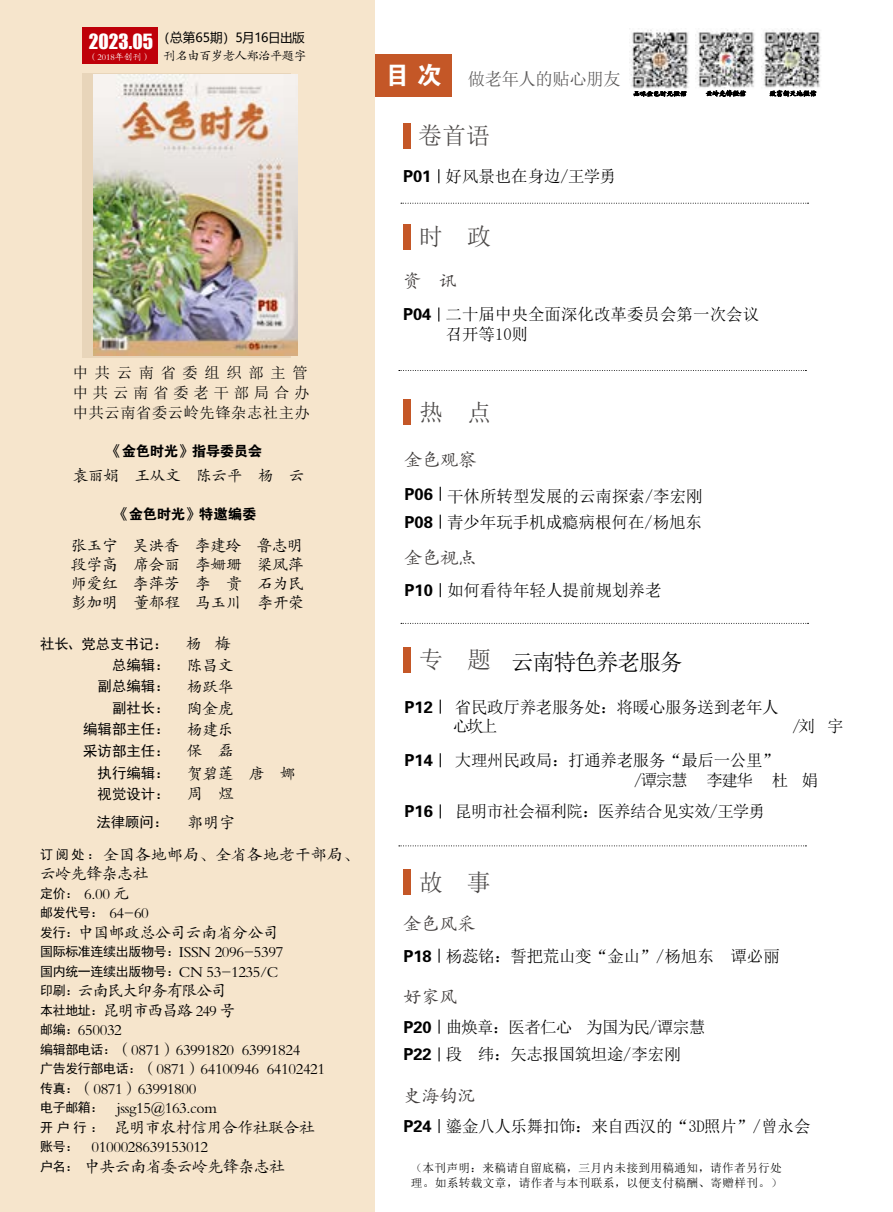
<style>
.page{position:relative;width:893px;height:1212px;background:#fff}
.page>*{position:absolute;margin:0;border:0;box-sizing:border-box;transform-origin:0 0}
.t1{font:25.35px "FZDHTK GBK1 0";color:#fff}
.t2{font:24px "Sim Sun";color:#4c4948}
.t3{font:22.5px "Sim Sun";letter-spacing:-.055em;color:#000}
.t4{font:19.2px "Impact";color:#fff}
.t5{font:18px "FZKTK GBK1 0";color:#3e3a39}
.t6{font:17.25px "Sim Sun";letter-spacing:-.02em;color:#595757}
.t7{font:16.5px/19.8px "Sim Sun";letter-spacing:-.02em;color:#000}
.t8{font:16.5px/19.8px "Sim Sun";color:#000}
.t9{font:16.5px/27.8px "FZDHTK GBK1 0";color:#000}
.t10{font:15.9px/19.5px "FZKTK GBK1 0";letter-spacing:-.025em;color:#000}
.t11{font:15.9px/19.5px "FZKTK GBK1 0";letter-spacing:.015em;color:#000}
.t12{font:15.3px/20.4px "Sim Sun";letter-spacing:.035em;color:#000}
.t13{font:15.3px "Sim Sun";letter-spacing:.435em;color:#000}
.t14{font:14.4px/21.5px "Sim Hei";color:#000;text-align:right}
.t15{font:14.4px "FZDHTK GBK1 0";letter-spacing:-.025em;color:#000}
.t16{font:12.9px "Sim Hei";letter-spacing:-.025em;color:#000}
.t17{font:12.6px "Microsoft Ya Hei";letter-spacing:-.04em;color:#000}
.t18{font:12.6px "FZKTK GBK1 0";letter-spacing:-.06em;color:#000}
.t19{font:11.7px/15px "Sim Sun";letter-spacing:.025em;color:#000}
.t20{font:9px "FZKTK GBK1 0";color:#fff}
.s1{font-family:"FZKTK GBK1 0";font-size:15.9px}
.s2{font-family:"Sim Hei";font-size:12.9px}
.s3{font-size:24px;color:#4c4948}
</style>
<div class="page">
<svg style="left:633px;top:91px;width:54px;height:6px"></svg>
<img style="left:629px;top:29px;width:60px;height:60px">
<img style="left:695px;top:30px;width:60px;height:58px">
<svg style="left:706px;top:89px;width:40px;height:8px"></svg>
<img style="left:763px;top:29px;width:58px;height:61px">
<svg style="left:770px;top:90px;width:46px;height:8px"></svg>
<svg style="left:401px;top:203px;width:407px;height:1px"></svg>
<svg style="left:438px;top:169px;width:1px;height:14px"></svg>
<svg style="left:438px;top:949px;width:2px;height:14px"></svg>
<svg style="left:438px;top:1020px;width:2px;height:14px"></svg>
<svg style="left:438px;top:1047px;width:2px;height:14px"></svg>
<svg style="left:438px;top:307px;width:1px;height:15px"></svg>
<div style="left:322px;top:54px;width:129px;height:43px;background:#c45727"></div>
<div style="left:0;top:0;width:374px;height:1212px;background:#f6e5cc"></div>
<div style="left:82px;top:73px;width:209px;height:285px;background:linear-gradient(to bottom,#e8d5ba,#e8d5ba)"></div>
<div style="left:82px;top:28px;width:75px;height:36px;background:#bf0009"></div>
<img style="left:94px;top:74px;width:204px;height:282px">
<div style="left:403px;top:123px;width:7px;height:26px;background:#c45727"></div>
<div style="left:403px;top:869px;width:8px;height:26px;background:#c45727"></div>
<div style="left:403px;top:224px;width:7px;height:26px;background:#c45727"></div>
<svg style="left:399px;top:370px;width:407px;height:1px"></svg>
<svg style="left:401px;top:623px;width:407px;height:1px"></svg>
<svg style="left:440px;top:700px;width:1px;height:14px"></svg>
<svg style="left:440px;top:753px;width:1px;height:14px"></svg>
<svg style="left:440px;top:804px;width:1px;height:14px"></svg>
<div style="left:403px;top:647px;width:7px;height:25px;background:#c45727"></div>
<svg style="left:399px;top:845px;width:407px;height:1px"></svg>
<svg style="left:440px;top:487px;width:1px;height:14px"></svg>
<svg style="left:440px;top:515px;width:1px;height:14px"></svg>
<svg style="left:440px;top:583px;width:1px;height:14px"></svg>
<div style="left:403px;top:399px;width:7px;height:26px;background:#c45727"></div>
<svg style="left:438px;top:1119px;width:2px;height:14px"></svg>
<p class="t4" style="left:89px;top:27px;width:66px">2023.05</p>
<p class="t20" style="left:88px;top:52px;width:64px">（2018年创刊）</p>
<p class="t17" style="left:158px;top:29px;width:149px">（总第65期）5月16日出版</p>
<p class="t18" style="left:164px;top:49px;width:144px">刊名由百岁老人郑治平题字</p>
<p class="t13" style="left:73px;top:365px;width:236px">中共云南省委组织部主管</p>
<p class="t12" style="left:73px;top:382px;width:239px">中共云南省委老干部局合办中共云南省委云岭先锋杂志社主办</p>
<p class="t15" style="left:108px;top:443px;width:156px">《金色时光》指导委员会</p>
<p class="t10" style="left:73px;top:466px;width:233px">袁丽娟 王从文 陈云平 杨 云</p>
<p class="t15" style="left:115px;top:506px;width:143px">《金色时光》特邀编委</p>
<p class="t10" style="left:71px;top:536px;width:234px;line-height:19px;text-align:justify">张玉宁 吴洪香 李建玲 鲁志明段学高 席会丽 李姗珊 梁凤萍师爱红 李萍芳 李 贵 石为民彭加明 董郁程 马玉川 李开荣</p>
<p class="t14" style="left:40px;top:633px;width:131px">社长、党总支书记：总编辑：<br>副总编辑：</p>
<p class="t14" style="left:83px;top:698px;width:88px">副社长：<br>编辑部主任：采访部主任：执行编辑：视觉设计：</p>
<p class="t10" style="left:186px;top:633px;width:49px;line-height:21.5px">杨 梅陈昌文杨跃华</p>
<p class="t10" style="left:187px;top:720px;width:48px">杨建乐</p>
<p class="t10" style="left:187px;top:699px;width:48px">陶金虎</p>
<p class="t10" style="left:187px;top:741px;width:48px">保 磊</p>
<p class="t10" style="left:187px;top:784px;width:48px">周 煜</p>
<p class="t10" style="left:187px;top:764px;width:110px">贺碧莲 唐 娜</p>
<p class="t14" style="left:96px;top:812px;width:140px">法律顾问： <span class="s1">郭明宇</span></p>
<p class="t11" style="left:40px;top:845px;width:321px"><span class="s2">订阅处：</span>全国各地邮局、全省各地老干部局、云岭先锋杂志社<br><span class="s2">定价：</span> 6.00 元</p>
<p class="t16" style="left:40px;top:906px;width:110px">邮发代号： <span class="s1">64-60</span></p>
<p class="t10" style="left:40px;top:923px;width:245px"><span class="s2">发行：</span>中国邮政总公司云南省分公司<span class="s2">国际标准连续出版物号：</span>ISSN 2096-5397</p>
<p class="t16" style="left:40px;top:965px;width:240px">国内统一连续出版物号：<span class="s1">CN 53-1235/C</span></p>
<p class="t10" style="left:40px;top:981px;width:287px"><span class="s2">印刷：</span>云南民大印务有限公司<br><span class="s2">本社地址：</span>昆明市西昌路 249 号<br><span class="s2">邮编：</span>650032<br><span class="s2">编辑部电话：</span>（0871）63991820 63991824<br><span class="s2">广告发行部电话：</span>（0871）64100946 64102421<span class="s2">传真：</span>（0871）63991800<br><span class="s2">电子邮箱：</span> jssg15@163.com<br><span class="s2">开户行：</span> 昆明市农村信用合作社联合社<span class="s2">账号：</span> 0100028639153012<br><span class="s2">户名：</span> 中共云南省委云岭先锋杂志社</p>
<h1 class="t1" style="left:385px;top:62px;width:59px">目 次</h1>
<p class="t6" style="left:468px;top:71px;width:155px">做老年人的贴心朋友</p>
<h2 class="t2" style="left:418px;top:123px;width:73px">卷首语</h2>
<p class="t9" style="left:403px;top:163px;width:30px">P01</p>
<p class="t7" style="left:446px;top:166px;width:172px">好风景也在身边/王学勇</p>
<h2 class="t2" style="left:419px;top:225px;width:73px">时 政</h2>
<p class="t5" style="left:403px;top:271px;width:55px">资 讯</p>
<p class="t9" style="left:403px;top:301px;width:30px">P04</p>
<p class="t8" style="left:446px;top:305px;width:315px">二十届中央全面深化改革委员会第一次会议召开等10则</p>
<h2 class="t2" style="left:419px;top:400px;width:73px">热 点</h2>
<p class="t5" style="left:404px;top:451px;width:73px">金色观察</p>
<p class="t9" style="left:404px;top:480px;width:30px">P06<br>P08</p>
<p class="t8" style="left:447px;top:486px;width:257px">干休所转型发展的云南探索/李宏刚</p>
<p class="t7" style="left:447px;top:512px;width:257px">青少年玩手机成瘾病根何在/杨旭东</p>
<p class="t5" style="left:404px;top:548px;width:73px">金色视点</p>
<p class="t8" style="left:447px;top:580px;width:216px">如何看待年轻人提前规划养老</p>
<p class="t9" style="left:404px;top:577px;width:30px">P10</p>
<h3 class="t3" style="left:419px;top:650px;width:265px"><span class="s3">专 题</span> 云南特色养老服务</h3>
<p class="t9" style="left:404px;top:693px;width:30px">P12</p>
<p class="t9" style="left:404px;top:747px;width:30px">P14</p>
<p class="t9" style="left:404px;top:798px;width:30px">P16</p>
<p class="t7" style="left:453px;top:697px;width:327px">省民政厅养老服务处：将暖心服务送到老年人心坎上</p>
<p class="t7" style="left:792px;top:716px;width:53px">/刘 宇</p>
<p class="t7" style="left:634px;top:751px;width:186px;text-indent:-179px">大理州民政局：打通养老服务“最后一公里”<br>/谭宗慧 李建华 杜 娟</p>
<p class="t7" style="left:455px;top:801px;width:312px">昆明市社会福利院：医养结合见实效/王学勇</p>
<h2 class="t2" style="left:419px;top:870px;width:73px">故 事</h2>
<p class="t5" style="left:403px;top:915px;width:73px">金色风采</p>
<p class="t9" style="left:403px;top:942px;width:30px">P18</p>
<p class="t7" style="left:446px;top:946px;width:335px">杨蕊铭：誓把荒山变“金山”/杨旭东 谭必丽</p>
<p class="t5" style="left:403px;top:987px;width:55px">好家风</p>
<p class="t9" style="left:403px;top:1013px;width:30px">P20<br>P22</p>
<p class="t7" style="left:446px;top:1013px;width:261px;line-height:27.8px">曲焕章：医者仁心 为国为民/谭宗慧段 纬：矢志报国筑坦途/李宏刚</p>
<p class="t5" style="left:403px;top:1086px;width:73px">史海钩沉</p>
<p class="t9" style="left:403px;top:1113px;width:30px">P24</p>
<p class="t7" style="left:446px;top:1116px;width:366px">鎏金八人乐舞扣饰：来自西汉的“3D照片”/曾永会</p>
<p class="t19" style="left:411px;top:1160px;width:373px">（本刊声明：来稿请自留底稿，三月内未接到用稿通知，请作者另行处理。如系转载文章，请作者与本刊联系，以便支付稿酬、寄赠样刊。）</p>
</div>
